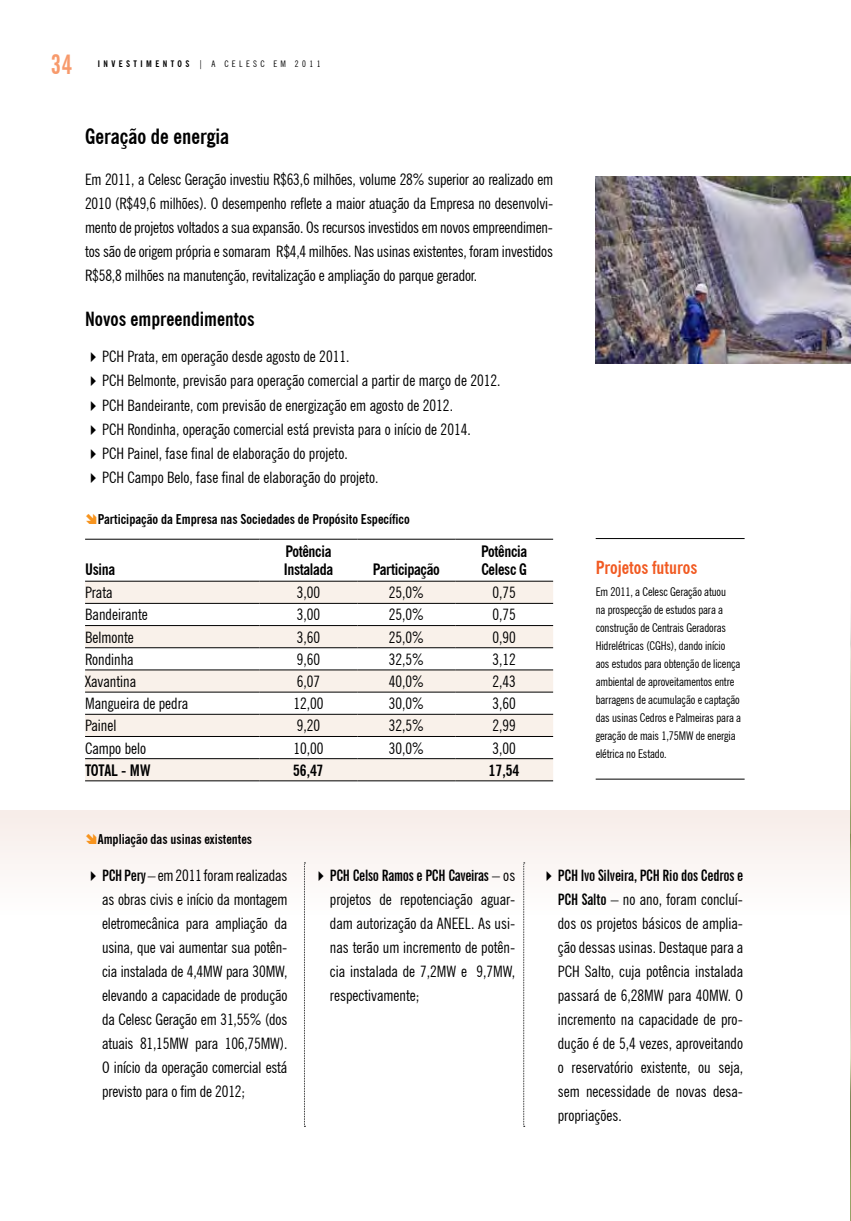
<style>
.page{position:relative;width:851px;height:1221px;background:#fff}
.page>*{position:absolute;margin:0;border:0;box-sizing:border-box;transform-origin:0 0}
.t1{font:700 extra-condensed 27px "News Gothic BT";color:#f79a6c}
.t2{font:700 condensed 21px "News Gothic BT";color:#000}
.t3{font:700 condensed 19.5px "News Gothic BT";color:#000}
.t4{font:700 condensed 18px "News Gothic BT";color:#f15a22}
.t5{font:condensed 15.75px/24px "News Gothic BT";color:#000;text-align:justify}
.t6{font:700 condensed 15.75px/18px "News Gothic BT";letter-spacing:-.02em;color:#000}
.t7{font:700 condensed 13.5px "News Gothic BT";color:#000}
.t8{font:condensed 12px/18px "News Gothic BT";letter-spacing:-.01em;color:#000}
.t9{font:condensed 9px "News Gothic BT";color:#000}
.t10{font:700 condensed 9px "News Gothic BT";color:#000}
.s1{font-weight:700}
.s2{color:#f7941e}
.s3{font-weight:700;font-stretch:extra-condensed}
</style>
<div class="page">
<div style="left:0;top:810px;width:850px;height:389px;background:linear-gradient(to bottom,#fbf6f4,#fff)"></div>
<svg style="left:85px;top:581px;width:468px;height:199px;fill:#f9f1ea"></svg>
<hr style="left:85px;top:539px;width:174px;height:1px;background:#000">
<hr style="left:259px;top:539px;width:98px;height:1px;background:#000">
<hr style="left:357px;top:539px;width:98px;height:1px;background:#000">
<hr style="left:455px;top:539px;width:98px;height:1px;background:#000">
<hr style="left:85px;top:580px;width:174px;height:1px;background:#000">
<hr style="left:259px;top:580px;width:98px;height:1px;background:#000">
<hr style="left:357px;top:580px;width:98px;height:1px;background:#000">
<hr style="left:455px;top:580px;width:98px;height:1px;background:#000">
<hr style="left:85px;top:603px;width:174px;height:1px;background:#000">
<hr style="left:259px;top:603px;width:98px;height:1px;background:#000">
<hr style="left:357px;top:603px;width:98px;height:1px;background:#000">
<hr style="left:455px;top:603px;width:98px;height:1px;background:#000">
<hr style="left:85px;top:625px;width:174px;height:1px;background:#000">
<hr style="left:259px;top:625px;width:98px;height:1px;background:#000">
<hr style="left:357px;top:625px;width:98px;height:1px;background:#000">
<hr style="left:455px;top:625px;width:98px;height:1px;background:#000">
<hr style="left:85px;top:647px;width:174px;height:1px;background:#000">
<hr style="left:259px;top:647px;width:98px;height:1px;background:#000">
<hr style="left:357px;top:647px;width:98px;height:1px;background:#000">
<hr style="left:455px;top:647px;width:98px;height:1px;background:#000">
<hr style="left:85px;top:669px;width:174px;height:1px;background:#000">
<hr style="left:259px;top:669px;width:98px;height:1px;background:#000">
<hr style="left:357px;top:669px;width:98px;height:1px;background:#000">
<hr style="left:455px;top:669px;width:98px;height:1px;background:#000">
<hr style="left:85px;top:691px;width:174px;height:1px;background:#000">
<hr style="left:259px;top:691px;width:98px;height:1px;background:#000">
<hr style="left:357px;top:691px;width:98px;height:1px;background:#000">
<hr style="left:455px;top:691px;width:98px;height:1px;background:#000">
<hr style="left:85px;top:714px;width:174px;height:1px;background:#000">
<hr style="left:259px;top:714px;width:98px;height:1px;background:#000">
<hr style="left:357px;top:714px;width:98px;height:1px;background:#000">
<hr style="left:455px;top:714px;width:98px;height:1px;background:#000">
<hr style="left:85px;top:736px;width:174px;height:1px;background:#000">
<hr style="left:259px;top:736px;width:98px;height:1px;background:#000">
<hr style="left:357px;top:736px;width:98px;height:1px;background:#000">
<hr style="left:455px;top:736px;width:98px;height:1px;background:#000">
<hr style="left:85px;top:758px;width:174px;height:1px;background:#000">
<hr style="left:259px;top:758px;width:98px;height:1px;background:#000">
<hr style="left:357px;top:758px;width:98px;height:1px;background:#000">
<hr style="left:455px;top:758px;width:98px;height:1px;background:#000">
<hr style="left:85px;top:780px;width:174px;height:1px;background:#000">
<hr style="left:259px;top:780px;width:98px;height:1px;background:#000">
<hr style="left:357px;top:780px;width:98px;height:1px;background:#000">
<hr style="left:455px;top:780px;width:98px;height:1px;background:#000">
<svg style="left:304px;top:862px;width:1px;height:264px"></svg>
<svg style="left:523px;top:862px;width:1px;height:264px"></svg>
<hr style="left:595px;top:538px;width:149px;height:1px;background:#000">
<hr style="left:595px;top:778px;width:149px;height:1px;background:#000">
<img style="left:595px;top:176px;width:255px;height:188px">
<img style="left:850px;top:607px;width:1px;height:613px">
<svg style="left:91px;top:870px;width:5px;height:10px"></svg>
<svg style="left:319px;top:870px;width:5px;height:10px"></svg>
<svg style="left:546px;top:870px;width:5px;height:10px"></svg>
<h1 class="t1" style="left:51px;top:48px;width:23px">34</h1>
<p class="t10" style="left:98px;top:58px;width:66px">IN VESTI MENTO</p>
<p class="t9" style="left:185px;top:59px;width:54px"><span class="s1">S</span> | A C ELES</p>
<p class="t9" style="left:260px;top:59px;width:20px">C EM</p>
<p class="t9" style="left:295px;top:59px;width:27px">2011</p>
<h2 class="t2" style="left:85px;top:123px;width:146px">Geração de energia</h2>
<p class="t5" style="left:85px;top:167px;width:469px">Em 2011, a Celesc Geração investiu R$63,6 milhões, volume 28% superior ao realizado em 2010 (R$49,6 milhões). O desempenho reflete a maior atuação da Empresa no desenvolvi&shy;mento de projetos voltados a sua expansão. Os recursos investidos em novos empreendimen&shy;tos são de origem própria e somaram R$4,4 milhões. Nas usinas existentes, foram investidos R$58,8 milhões na manutenção, revitalização e ampliação do parque gerador.</p>
<p class="t3" style="left:85px;top:307px;width:171px">Novos empreendimentos</p>
<p class="t5" style="left:102px;top:345px;width:400px;text-align:left">PCH Prata, em operação desde agosto de 2011.<br>PCH Belmonte, previsão para operação comercial a partir de março de 2012.<br>PCH Bandeirante, com previsão de energização em agosto de 2012.<br>PCH Rondinha, operação comercial está prevista para o início de 2014.<br>PCH Painel, fase final de elaboração do projeto.<br>PCH Campo Belo, fase final de elaboração do projeto.</p>
<p class="t7" style="left:85px;top:511px;width:326px"><span class="s2">➔</span>Participação da Empresa nas Sociedades de Propósito Específico</p>
<p class="t6" style="left:85px;top:560px;width:32px">Usina</p>
<p class="t6" style="left:284px;top:542px;width:51px">Potência<br>Instalada</p>
<p class="t6" style="left:481px;top:542px;width:48px">Potência<br>Celesc G</p>
<p class="t6" style="left:373px;top:560px;width:68px">Participação</p>
<p class="t5" style="left:85px;top:580px;width:29px">Prata</p>
<p class="t5" style="left:297px;top:580px;width:25px">3,00</p>
<p class="t5" style="left:389px;top:580px;width:37px">25,0%</p>
<p class="t5" style="left:492px;top:580px;width:25px">0,75</p>
<p class="t5" style="left:85px;top:602px;width:64px">Bandeirante</p>
<p class="t5" style="left:297px;top:602px;width:25px">3,00</p>
<p class="t5" style="left:389px;top:602px;width:37px">25,0%</p>
<p class="t5" style="left:492px;top:602px;width:25px">0,75</p>
<p class="t5" style="left:85px;top:625px;width:50px">Belmonte</p>
<p class="t5" style="left:297px;top:625px;width:25px">3,60</p>
<p class="t5" style="left:389px;top:625px;width:37px">25,0%</p>
<p class="t5" style="left:492px;top:625px;width:25px">0,90</p>
<p class="t5" style="left:85px;top:647px;width:50px">Rondinha</p>
<p class="t5" style="left:297px;top:647px;width:25px">9,60</p>
<p class="t5" style="left:389px;top:647px;width:37px">32,5%</p>
<p class="t5" style="left:492px;top:647px;width:25px">3,12</p>
<p class="t5" style="left:85px;top:669px;width:53px">Xavantina</p>
<p class="t5" style="left:297px;top:669px;width:25px">6,07</p>
<p class="t5" style="left:389px;top:669px;width:37px">40,0%</p>
<p class="t5" style="left:492px;top:669px;width:25px">2,43</p>
<p class="t5" style="left:85px;top:691px;width:105px">Mangueira de pedra</p>
<p class="t5" style="left:293px;top:691px;width:32px">12,00</p>
<p class="t5" style="left:389px;top:691px;width:37px">30,0%</p>
<p class="t5" style="left:492px;top:691px;width:25px">3,60</p>
<p class="t5" style="left:85px;top:713px;width:33px">Painel</p>
<p class="t5" style="left:297px;top:713px;width:25px">9,20</p>
<p class="t5" style="left:389px;top:713px;width:37px">32,5%</p>
<p class="t5" style="left:492px;top:713px;width:25px">2,99</p>
<p class="t5" style="left:85px;top:735px;width:63px">Campo belo</p>
<p class="t5" style="left:293px;top:735px;width:32px">10,00</p>
<p class="t5" style="left:389px;top:735px;width:37px">30,0%</p>
<p class="t5" style="left:492px;top:735px;width:25px">3,00</p>
<p class="t6" style="left:85px;top:761px;width:3px">TOTAL</p>
<p class="t6" style="left:121px;top:761px;width:31px">- MW</p>
<p class="t6" style="left:293px;top:761px;width:32px">56,47</p>
<p class="t6" style="left:489px;top:761px;width:32px">17,54</p>
<p class="t4" style="left:595px;top:556px;width:103px">Projetos futuros</p>
<p class="t8" style="left:595px;top:582px;width:147px">Em 2011, a Celesc Geração atuou<br>na prospecção de estudos para a construção de Centrais Geradoras<br>Hidrelétricas (CGHs), dando início aos estudos para obtenção de licença ambiental de aproveitamentos entre barragens de acumulação e captação das usinas Cedros e Palmeiras para a geração de mais 1,75MW de energia elétrica no Estado.</p>
<p class="t7" style="left:85px;top:830px;width:168px"><span class="s2">➔</span>Ampliação das usinas existentes</p>
<p class="t5" style="left:102px;top:862px;width:187px"><span class="s3">PCH Pery</span> – em 2011 foram realizadas as obras civis e início da montagem eletromecânica para ampliação da usina, que vai aumentar sua potên&shy;cia instalada de 4,4MW para 30MW, elevando a capacidade de produção da Celesc Geração em 31,55% (dos atuais 81,15MW para 106,75MW).<br>O início da operação comercial está previsto para o fim de 2012;</p>
<p class="t5" style="left:330px;top:862px;width:187px"><span class="s3">PCH Celso Ramos e PCH Caveiras</span> – os projetos de repotenciação aguar&shy;dam autorização da ANEEL. As usi&shy;nas terão um incremento de potên&shy;cia instalada de 7,2MW e 9,7MW, respectivamente;</p>
<p class="t5" style="left:557px;top:862px;width:187px"><span class="s3">PCH Ivo Silveira, PCH Rio dos Cedros e PCH Salto</span> – no ano, foram concluí&shy;dos os projetos básicos de amplia&shy;ção dessas usinas. Destaque para a PCH Salto, cuja potência instalada passará de 6,28MW para 40MW. O incremento na capacidade de pro&shy;dução é de 5,4 vezes, aproveitando o reservatório existente, ou seja, sem necessidade de novas desa&shy;propriações.</p>
</div>
